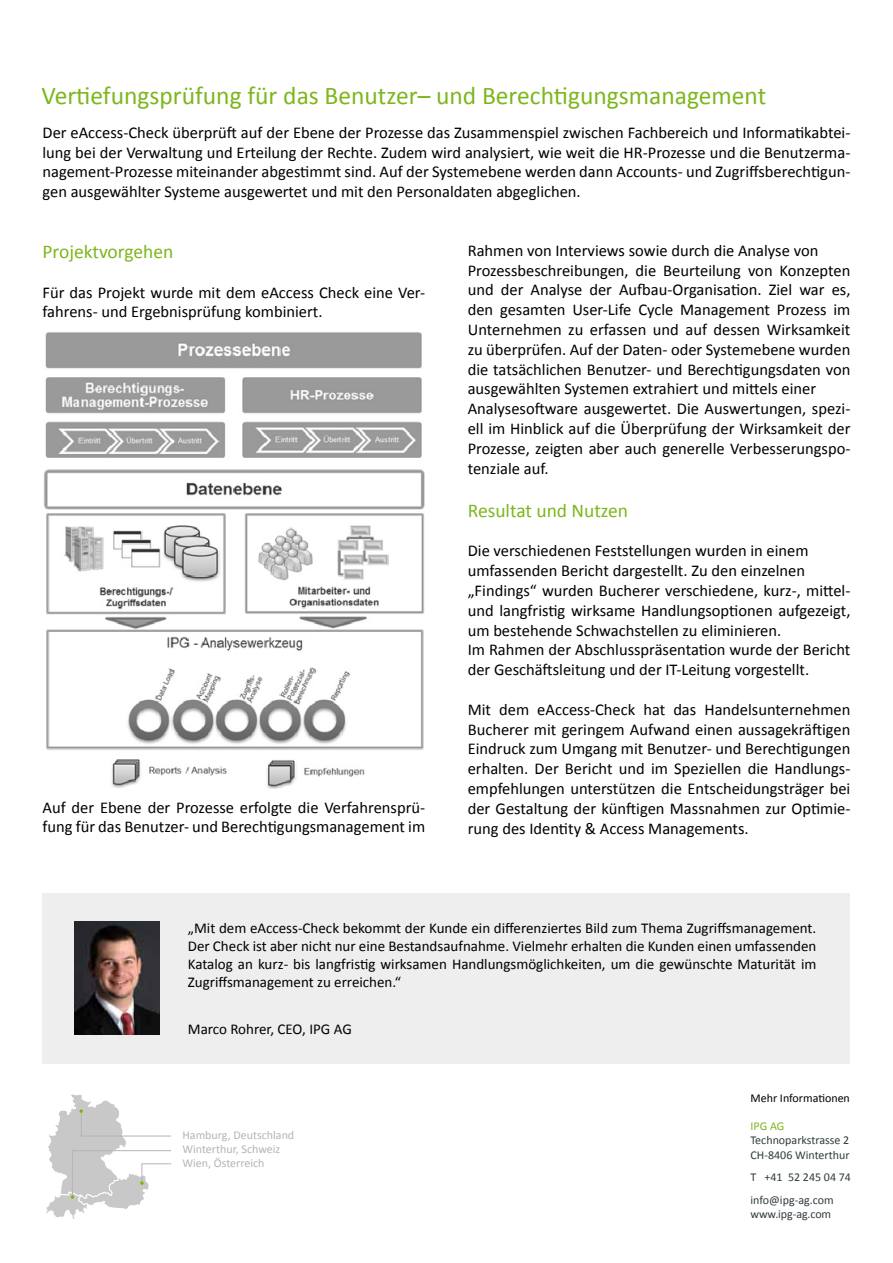
<style>
.page{position:relative;width:893px;height:1263px;background:#fff}
.page>*{position:absolute;margin:0;border:0;box-sizing:border-box;transform-origin:0 0}
.t1{font:25.5px "Calibri";color:#7db61c}
.t2{font:19.5px "Calibri";color:#7db61c}
.t3{font:16.5px/19.8px "Calibri";color:#000}
.t4{font:15px/18px "Calibri";color:#000;text-align:justify}
.t5{font:12px/14.4px "Calibri";color:#303b3e}
.t6{font:12px/14.4px "Calibri";color:#b4b4b4}
.t7{font:12px "Calibri";color:#000}
.t8{font:12px "Calibri";color:#7db61c}
</style>
<div class="page">
<div style="left:43px;top:893px;width:807px;height:170px;background:#eeeeef"></div>
<img style="left:43px;top:332px;width:382px;height:457px">
<img style="left:74px;top:922px;width:86px;height:112px">
<svg style="left:46px;top:1094px;width:126px;height:125px"></svg>
<h1 class="t1" style="left:41px;top:80px;width:726px">Vertiefungsprüfung für das Benutzer– und Berechtigungsmanagement</h1>
<p class="t3" style="left:43px;top:122px;width:809px;text-align:justify">Der eAccess-Check überprüft auf der Ebene der Prozesse das Zusammenspiel zwischen Fachbereich und Informatikabtei&shy;lung bei der Verwaltung und Erteilung der Rechte. Zudem wird analysiert, wie weit die HR-Prozesse und die Benutzerma&shy;nagement-Prozesse miteinander abgestimmt sind. Auf der Systemebene werden dann Accounts- und Zugriffsberechtigun&shy;gen ausgewählter Systeme ausgewertet und mit den Personaldaten abgeglichen.</p>
<p class="t2" style="left:43px;top:239px;width:132px">Projektvorgehen</p>
<p class="t3" style="left:43px;top:281px;width:384px">Für das Projekt wurde mit dem eAccess Check eine Ver&shy;fahrens- und Ergebnisprüfung kombiniert.</p>
<p class="t3" style="left:43px;top:796px;width:384px">Auf der Ebene der Prozesse erfolgte die Verfahrensprü&shy;fung für das Benutzer- und Berechtigungsmanagement im</p>
<p class="t3" style="left:468px;top:240px;width:384px">Rahmen von Interviews sowie durch die Analyse von Prozessbeschreibungen, die Beurteilung von Konzepten und der Analyse der Aufbau-Organisation. Ziel war es, den gesamten User-Life Cycle Management Prozess im Unternehmen zu erfassen und auf dessen Wirksamkeit zu überprüfen. Auf der Daten- oder Systemebene wurden die tatsächlichen Benutzer- und Berechtigungsdaten von ausgewählten Systemen extrahiert und mittels einer Analysesoftware ausgewertet. Die Auswertungen, spezi&shy;ell im Hinblick auf die Überprüfung der Wirksamkeit der Prozesse, zeigten aber auch generelle Verbesserungspo&shy;tenziale auf.</p>
<p class="t2" style="left:468px;top:498px;width:162px">Resultat und Nutzen</p>
<p class="t3" style="left:468px;top:540px;width:384px">Die verschiedenen Feststellungen wurden in einem umfassenden Bericht dargestellt. Zu den einzelnen „Findings“ wurden Bucherer verschiedene, kurz-, mittel&shy;und langfristig wirksame Handlungsoptionen aufgezeigt, um bestehende Schwachstellen zu eliminieren.<br>Im Rahmen der Abschlusspräsentation wurde der Bericht der Geschäftsleitung und der IT-Leitung vorgestellt.</p>
<p class="t3" style="left:468px;top:699px;width:384px;text-align:justify">Mit dem eAccess-Check hat das Handelsunternehmen Bucherer mit geringem Aufwand einen aussagekräftigen Eindruck zum Umgang mit Benutzer- und Berechtigungen erhalten. Der Bericht und im Speziellen die Handlungs&shy;empfehlungen unterstützen die Entscheidungsträger bei der Gestaltung der künftigen Massnahmen zur Optimie&shy;rung des Identity &amp; Access Managements.</p>
<p class="t4" style="left:188px;top:918px;width:630px">„Mit dem eAccess-Check bekommt der Kunde ein differenziertes Bild zum Thema Zugriffsmanagement.<br>Der Check ist aber nicht nur eine Bestandsaufnahme. Vielmehr erhalten die Kunden einen umfassenden Katalog an kurz- bis langfristig wirksamen Handlungsmöglichkeiten, um die gewünschte Maturität im Zugriffsmanagement zu erreichen.“</p>
<p class="t4" style="left:188px;top:1019px;width:165px">Marco Rohrer, CEO, IPG AG</p>
<p class="t6" style="left:182px;top:1127px;width:113px">Hamburg, Deutschland<br>Winterthur, Schweiz<br>Wien, Österreich</p>
<p class="t7" style="left:750px;top:1090px;width:101px">Mehr Informationen</p>
<p class="t8" style="left:750px;top:1118px;width:35px">IPG AG</p>
<p class="t5" style="left:750px;top:1132px;width:101px">Technoparkstrasse 2<br>CH-8406 Winterthur</p>
<p class="t5" style="left:750px;top:1165px;width:102px;line-height:22.5px">T +41 52 245 04 74 info@ipg-ag.com</p>
<p class="t5" style="left:750px;top:1206px;width:82px">www.ipg-ag.com</p>
</div>
